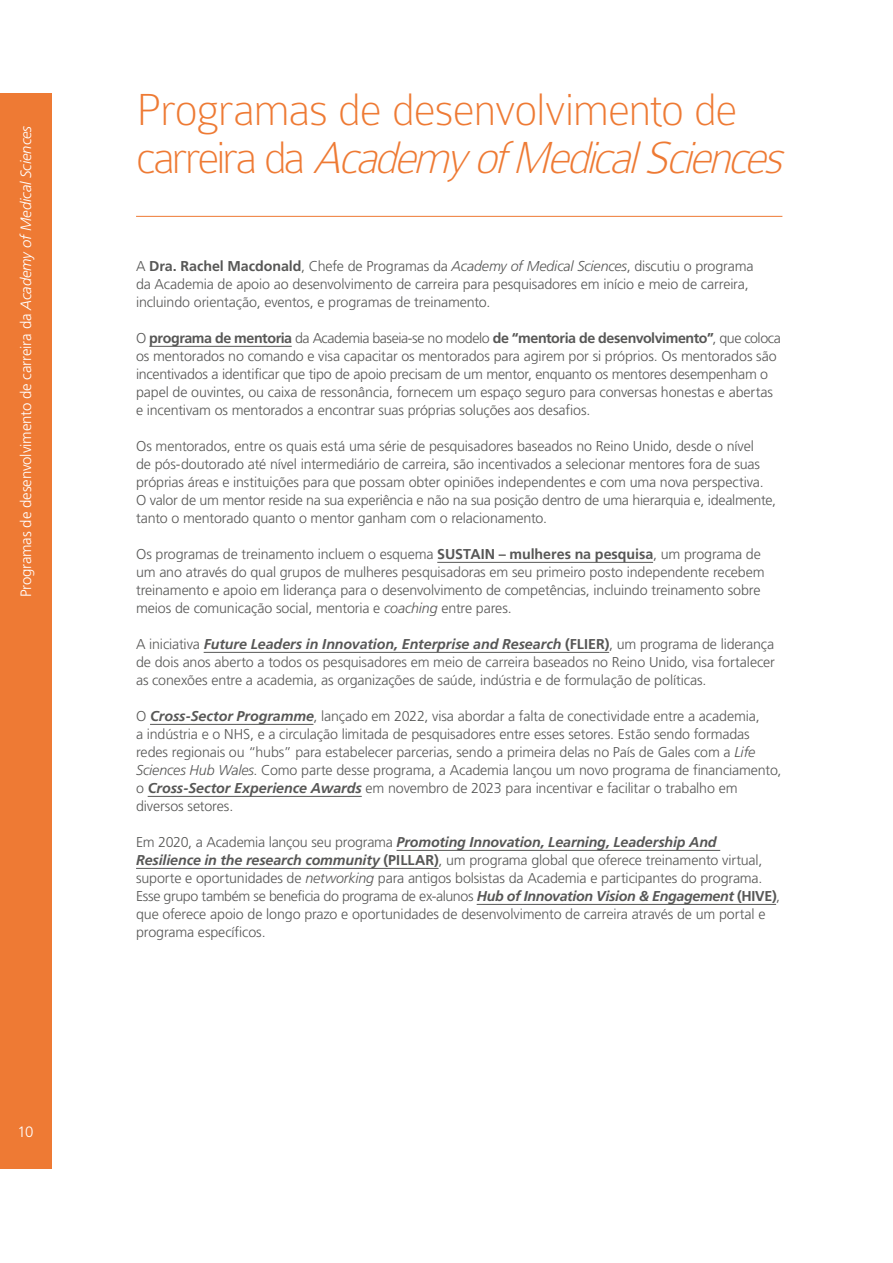
<style>
.page{position:relative;width:893px;height:1263px;background:#fff}
.page>*{position:absolute;margin:0;border:0;box-sizing:border-box;transform-origin:0 0}
.t1{font:100 48px/48px "Colaborate";letter-spacing:-.025em;color:#ee7a34}
.t2{font:300 15px "Frutiger LT Std";letter-spacing:-.01em;color:#fff}
.t3{font:300 14.25px/18px "Frutiger LT Std";letter-spacing:-.01em;color:#575756}
.s1{font-style:italic}
.s2{font-weight:700}
.s3{font-weight:700;font-style:italic}
</style>
<div class="page">
<div style="left:0;top:94px;width:51px;height:1075px;background:#ee7a34"></div>
<hr style="left:136px;top:216px;width:646px;height:1px;background:#ee7a34">
<hr style="left:149px;top:346px;width:143px;height:1px;background:#575756">
<hr style="left:437px;top:562px;width:216px;height:1px;background:#575756">
<hr style="left:204px;top:652px;width:405px;height:1px;background:#575756">
<hr style="left:150px;top:724px;width:163px;height:1px;background:#575756">
<hr style="left:148px;top:796px;width:214px;height:1px;background:#575756">
<hr style="left:396px;top:850px;width:324px;height:1px;background:#575756">
<hr style="left:136px;top:868px;width:303px;height:1px;background:#575756">
<hr style="left:477px;top:904px;width:299px;height:1px;background:#575756">
<p class="t2" style="left:17px;top:597px;width:473px;rotate:-90deg">Programas de desenvolvimento de carreira da <span class="s1">Academy of Medical Sciences</span></p>
<p class="t2" style="left:17px;top:1123px;width:18px">10</p>
<h1 class="t1" style="left:136px;top:86px;width:660px">Programas de desenvolvimento de<br>c a r r e i r a d a <span class="s1">AcademyofMedicalSciences</span></h1>
<p class="t3" style="left:136px;top:258px;width:619px">A <span class="s2">Dra. Rachel Macdonald</span>, Chefe de Programas da <span class="s1">Academy of Medical Sciences</span>, discutiu o programa da Academia de apoio ao desenvolvimento de carreira para pesquisadores em início e meio de carreira, incluindo orientação, eventos, e programas de treinamento.</p>
<p class="t3" style="left:136px;top:330px;width:646px">O <span class="s2">programa de mentoria</span> da Academia baseia-se no modelo <span class="s2">de “mentoria de desenvolvimento”</span>, que coloca os mentorados no comando e visa capacitar os mentorados para agirem por si próprios. Os mentorados são incentivados a identificar que tipo de apoio precisam de um mentor, enquanto os mentores desempenham o papel de ouvintes, ou caixa de ressonância, fornecem um espaço seguro para conversas honestas e abertas e incentivam os mentorados a encontrar suas próprias soluções aos desafios.</p>
<p class="t3" style="left:136px;top:438px;width:641px">Os mentorados, entre os quais está uma série de pesquisadores baseados no Reino Unido, desde o nível<br>de pós-doutorado até nível intermediário de carreira, são incentivados a selecionar mentores fora de suas próprias áreas e instituições para que possam obter opiniões independentes e com uma nova perspectiva.<br>O valor de um mentor reside na sua experiência e não na sua posição dentro de uma hierarquia e, idealmente, tanto o mentorado quanto o mentor ganham com o relacionamento.</p>
<p class="t3" style="left:136px;top:546px;width:630px">Os programas de treinamento incluem o esquema <span class="s2">SUSTAIN – mulheres na pesquisa</span>, um programa de um ano através do qual grupos de mulheres pesquisadoras em seu primeiro posto independente recebem treinamento e apoio em liderança para o desenvolvimento de competências, incluindo treinamento sobre meios de comunicação social, mentoria e <span class="s1">coaching</span> entre pares.</p>
<p class="t3" style="left:136px;top:636px;width:640px;text-align:justify">A iniciativa <span class="s3">Future Leaders in Innovation, Enterprise and Research</span> <span class="s2">(FLIER)</span>, um programa de liderança de dois anos aberto a todos os pesquisadores em meio de carreira baseados no Reino Unido, visa fortalecer as conexões entre a academia, as organizações de saúde, indústria e de formulação de políticas.</p>
<p class="t3" style="left:136px;top:708px;width:647px">O <span class="s3">Cross-Sector Programme</span>, lançado em 2022, visa abordar a falta de conectividade entre a academia,<br>a indústria e o NHS, e a circulação limitada de pesquisadores entre esses setores. Estão sendo formadas redes regionais ou “hubs” para estabelecer parcerias, sendo a primeira delas no País de Gales com a <span class="s1">Life Sciences Hub Wales</span>. Como parte desse programa, a Academia lançou um novo programa de financiamento, o <span class="s3">Cross-Sector Experience Awards</span> em novembro de 2023 para incentivar e facilitar o trabalho em diversos setores.</p>
<p class="t3" style="left:136px;top:834px;width:645px">Em 2020, a Academia lançou seu programa <span class="s3">Promoting Innovation, Learning, Leadership And Resilience in the research community</span> <span class="s2">(PILLAR)</span>, um programa global que oferece treinamento virtual, suporte e oportunidades de <span class="s1">networking</span> para antigos bolsistas da Academia e participantes do programa.<br>Esse grupo também se beneficia do programa de ex-alunos <span class="s3">Hub of Innovation Vision &amp; Engagement</span> <span class="s2">(HIVE)</span>, que oferece apoio de longo prazo e oportunidades de desenvolvimento de carreira através de um portal e programa específicos.</p>
</div>
